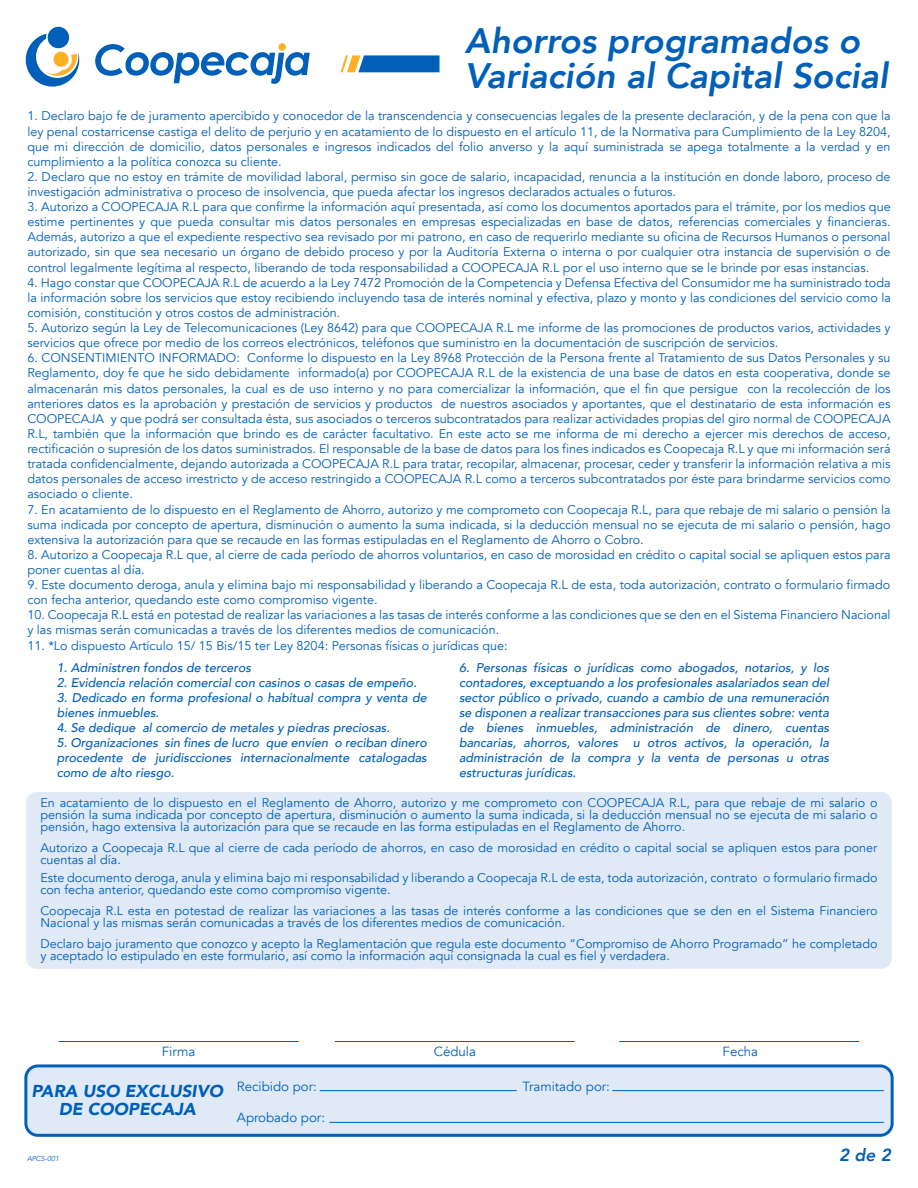
<style>
.page{position:relative;width:918px;height:1188px;background:#fff}
.page>*{position:absolute;margin:0;border:0;box-sizing:border-box;transform-origin:0 0}
.t1{font:italic 800 35.4px/34.8px "Avenir";color:#005fb9}
.t2{font:italic 800 17.4px "Avenir";color:#005fb9}
.t3{font:italic 900 17.25px/17.7px "Avenir";color:#005fb9;text-align:center}
.t4{font:13.35px "Avenir";color:#005fb9}
.t5{font:12.6px/15.1px "Avenir";color:#005fb9}
.t6{font:italic 500 12.6px/15.1px "Avenir";color:#005fb9;text-align:justify}
.t7{font:italic 7.05px "Avenir";color:#005fb9}
</style>
<div class="page">
<div style="left:26px;top:792px;width:866px;height:177px;background:#e0eaf7;border-radius:10px"></div>
<svg style="left:24px;top:1064px;width:870px;height:73px;background:#ccdef1"></svg>
<hr style="left:329px;top:1122px;width:555px;height:1px;background:#005fb9">
<hr style="left:320px;top:1090px;width:197px;height:1px;background:#005fb9">
<hr style="left:612px;top:1090px;width:272px;height:1px;background:#005fb9">
<svg style="left:340px;top:55px;width:100px;height:17px;background:#3c7db3"></svg>
<svg style="left:95px;top:44px;width:215px;height:40px"></svg>
<div style="left:278px;top:43px;width:8px;height:8px;background:#feb127;border-radius:50%"></div>
<svg style="left:26px;top:26px;width:53px;height:61px"></svg>
<hr style="left:335px;top:1041px;width:240px;height:1px;background:#005fb9">
<hr style="left:619px;top:1041px;width:240px;height:1px;background:#005fb9">
<hr style="left:59px;top:1041px;width:240px;height:1px;background:#005fb9">
<h1 class="t1" style="left:465px;top:23px;width:424px">Ahorros programados o<br>Variación al Capital Social</h1>
<p class="t5" style="left:27px;top:109px;width:865px;text-align:justify">1. Declaro bajo fe de juramento apercibido y conocedor de la transcendencia y consecuencias legales de la presente declaración, y de la pena con que la ley penal costarricense castiga el delito de perjurio y en acatamiento de lo dispuesto en el artículo 11, de la Normativa para Cumplimiento de la Ley 8204, que mi dirección de domicilio, datos personales e ingresos indicados del folio anverso y la aquí suministrada se apega totalmente a la verdad y en cumplimiento a la política conozca su cliente.</p>
<p class="t5" style="left:27px;top:169px;width:865px">2. Declaro que no estoy en trámite de movilidad laboral, permiso sin goce de salario, incapacidad, renuncia a la institución en donde laboro, proceso de investigación administrativa o proceso de insolvencia, que pueda afectar los ingresos declarados actuales o futuros.</p>
<p class="t5" style="left:27px;top:199px;width:865px;text-align:justify">3. Autorizo a COOPECAJA R.L para que confirme la información aquí presentada, así como los documentos aportados para el trámite, por los medios que estime pertinentes y que pueda consultar mis datos personales en empresas especializadas en base de datos, referencias comerciales y financieras.<br>Además, autorizo a que el expediente respectivo sea revisado por mi patrono, en caso de requerirlo mediante su oficina de Recursos Humanos o personal autorizado, sin que sea necesario un órgano de debido proceso y por la Auditoría Externa o interna o por cualquier otra instancia de supervisión o de control legalmente legítima al respecto, liberando de toda responsabilidad a COOPECAJA R.L por el uso interno que se le brinde por esas instancias.</p>
<p class="t5" style="left:27px;top:275px;width:865px;text-align:justify">4. Hago constar que COOPECAJA R.L de acuerdo a la Ley 7472 Promoción de la Competencia y Defensa Efectiva del Consumidor me ha suministrado toda la información sobre los servicios que estoy recibiendo incluyendo tasa de interés nominal y efectiva, plazo y monto y las condiciones del servicio como la comisión, constitución y otros costos de administración.</p>
<p class="t5" style="left:27px;top:320px;width:865px">5. Autorizo según la Ley de Telecomunicaciones (Ley 8642) para que COOPECAJA R.L me informe de las promociones de productos varios, actividades y servicios que ofrece por medio de los correos electrónicos, teléfonos que suministro en la documentación de suscripción de servicios.</p>
<p class="t5" style="left:27px;top:351px;width:865px;text-align:justify">6. CONSENTIMIENTO INFORMADO: Conforme lo dispuesto en la Ley 8968 Protección de la Persona frente al Tratamiento de sus Datos Personales y su Reglamento, doy fe que he sido debidamente informado(a) por COOPECAJA R.L de la existencia de una base de datos en esta cooperativa, donde se almacenarán mis datos personales, la cual es de uso interno y no para comercializar la información, que el fin que persigue con la recolección de los anteriores datos es la aprobación y prestación de servicios y productos de nuestros asociados y aportantes, que el destinatario de esta información es COOPECAJA y que podrá ser consultada ésta, sus asociados o terceros subcontratados para realizar actividades propias del giro normal de COOPECAJA R.L, también que la información que brindo es de carácter facultativo. En este acto se me informa de mi derecho a ejercer mis derechos de acceso, rectificación o supresión de los datos suministrados. El responsable de la base de datos para los fines indicados es Coopecaja R.L y que mi información será tratada confidencialmente, dejando autorizada a COOPECAJA R.L para tratar, recopilar, almacenar, procesar, ceder y transferir la información relativa a mis datos personales de acceso irrestricto y de acceso restringido a COOPECAJA R.L como a terceros subcontratados por éste para brindarme servicios como asociado o cliente.</p>
<p class="t5" style="left:27px;top:502px;width:865px;text-align:justify">7. En acatamiento de lo dispuesto en el Reglamento de Ahorro, autorizo y me comprometo con Coopecaja R.L, para que rebaje de mi salario o pensión la suma indicada por concepto de apertura, disminución o aumento la suma indicada, si la deducción mensual no se ejecuta de mi salario o pensión, hago extensiva la autorización para que se recaude en las formas estipuladas en el Reglamento de Ahorro o Cobro.</p>
<p class="t5" style="left:27px;top:547px;width:865px">8. Autorizo a Coopecaja R.L que, al cierre de cada período de ahorros voluntarios, en caso de morosidad en crédito o capital social se apliquen estos para poner cuentas al día.</p>
<p class="t5" style="left:27px;top:577px;width:864px">9. Este documento deroga, anula y elimina bajo mi responsabilidad y liberando a Coopecaja R.L de esta, toda autorización, contrato o formulario firmado con fecha anterior, quedando este como compromiso vigente.</p>
<p class="t5" style="left:27px;top:608px;width:865px">10. Coopecaja R.L está en potestad de realizar las variaciones a las tasas de interés conforme a las condiciones que se den en el Sistema Financiero Nacional y las mismas serán comunicadas a través de los diferentes medios de comunicación.</p>
<p class="t5" style="left:27px;top:638px;width:482px">11. *Lo dispuesto Artículo 15/ 15 Bis/15 ter Ley 8204: Personas físicas o jurídicas que:</p>
<p class="t6" style="left:57px;top:660px;width:196px">1. Administren fondos de terceros</p>
<p class="t6" style="left:57px;top:675px;width:362px">2. Evidencia relación comercial con casinos o casas de empeño.</p>
<p class="t6" style="left:57px;top:690px;width:372px">3. Dedicado en forma profesional o habitual compra y venta de bienes inmuebles.</p>
<p class="t6" style="left:57px;top:720px;width:335px">4. Se dedique al comercio de metales y piedras preciosas.</p>
<p class="t6" style="left:57px;top:736px;width:372px">5. Organizaciones sin fines de lucro que envíen o reciban dinero procedente de juridiscciones internacionalmente catalogadas como de alto riesgo.</p>
<p class="t6" style="left:459px;top:660px;width:372px">6. Personas físicas o jurídicas como abogados, notarios, y los contadores, exceptuando a los profesionales asalariados sean del sector público o privado, cuando a cambio de una remuneración se disponen a realizar transacciones para sus clientes sobre: venta de bienes inmuebles, administración de dinero, cuentas bancarias, ahorros, valores u otros activos, la operación, la administración de la compra y la venta de personas u otras estructuras jurídicas.</p>
<p class="t5" style="left:40px;top:797px;width:839px;line-height:12px;text-align:justify">En acatamiento de lo dispuesto en el Reglamento de Ahorro, autorizo y me comprometo con COOPECAJA R.L, para que rebaje de mi salario o pensión la suma indicada por concepto de apertura, disminución o aumento la suma indicada, si la deducción mensual no se ejecuta de mi salario o pensión, hago extensiva la autorización para que se recaude en las forma estipuladas en el Reglamento de Ahorro.</p>
<p class="t5" style="left:40px;top:842px;width:839px;line-height:12px">Autorizo a Coopecaja R.L que al cierre de cada período de ahorros, en caso de morosidad en crédito o capital social se apliquen estos para poner cuentas al día.</p>
<p class="t5" style="left:40px;top:872px;width:839px;line-height:12px">Este documento deroga, anula y elimina bajo mi responsabilidad y liberando a Coopecaja R.L de esta, toda autorización, contrato o formulario firmado con fecha anterior, quedando este como compromiso vigente.</p>
<p class="t5" style="left:40px;top:905px;width:839px;line-height:12px">Coopecaja R.L esta en potestad de realizar las variaciones a las tasas de interés conforme a las condiciones que se den en el Sistema Financiero<br>Nacional y las mismas serán comunicadas a través de los diferentes medios de comunicación.</p>
<p class="t5" style="left:40px;top:938px;width:839px;line-height:12px">Declaro bajo juramento que conozco y acepto la Reglamentación que regula este documento “Compromiso de Ahorro Programado” he completado y aceptado lo estipulado en este formulario, así como la información aquí consignada la cual es fiel y verdadera.</p>
<p class="t4" style="left:162px;top:1044px;width:35px">Firma</p>
<p class="t4" style="left:434px;top:1044px;width:44px">Cédula</p>
<p class="t4" style="left:723px;top:1044px;width:37px">Fecha</p>
<h3 class="t3" style="left:31px;top:1082px;width:193px">PARA USO EXCLUSIVO<br>DE COOPECAJA</h3>
<p class="t4" style="left:237px;top:1078px;width:82px">Recibido por:</p>
<p class="t4" style="left:237px;top:1110px;width:90px">Aprobado por:</p>
<p class="t4" style="left:523px;top:1078px;width:89px">Tramitado por:</p>
<p class="t7" style="left:27px;top:1154px;width:34px">APCS-001</p>
<h2 class="t2" style="left:839px;top:1145px;width:53px">2 de 2</h2>
</div>
